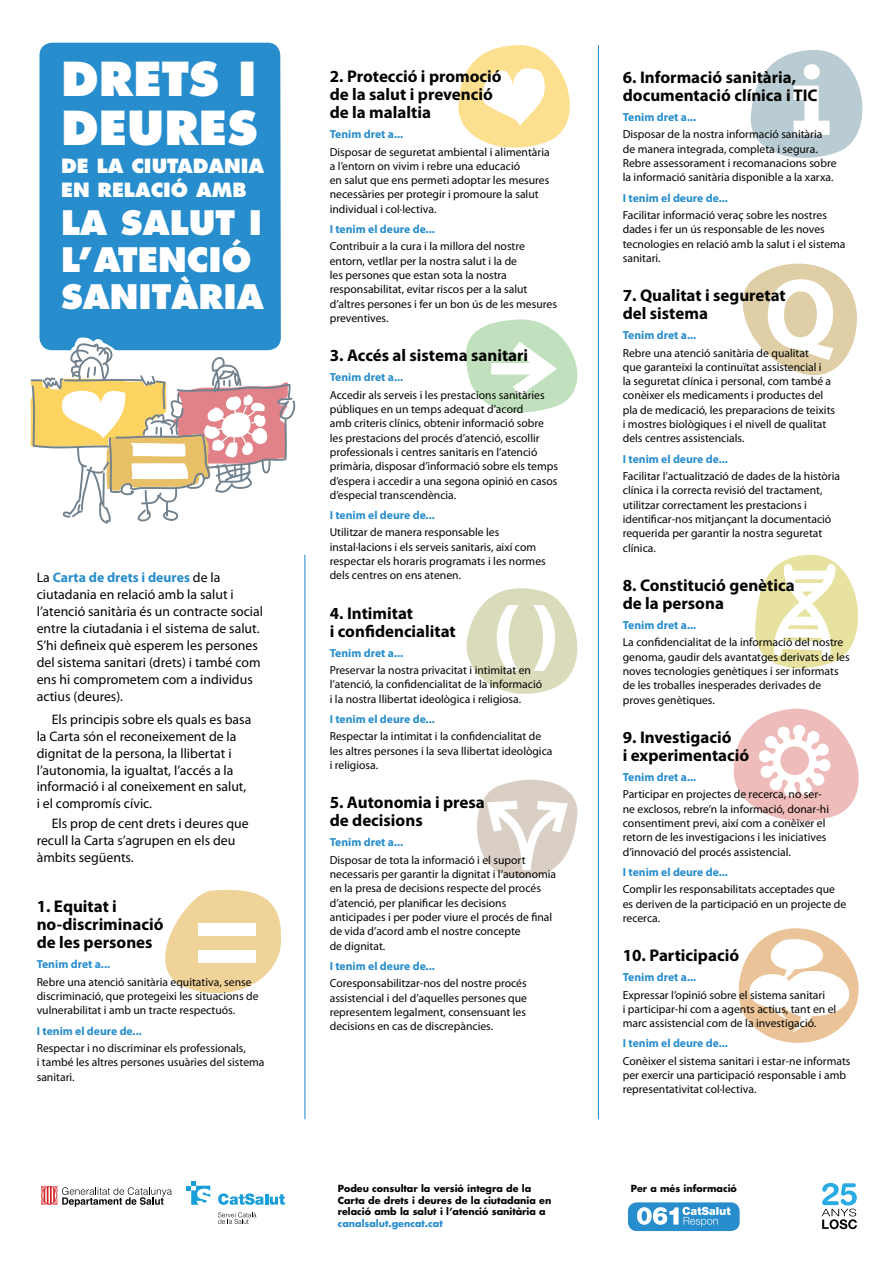
<style>
.page{position:relative;width:893px;height:1263px;background:#fff}
.page>*{position:absolute;margin:0;border:0;box-sizing:border-box;transform-origin:0 0}
.t1{font:800 45.6px/48.8px "Futura";color:#fff}
.t2{font:800 32.85px/37px "Futura";color:#fff}
.t3{font:800 19.05px/24.5px "Futura";color:#fff}
.t4{font:700 16.95px/18px "Myriad Pro";color:#040503}
.t5{font:13.8px/17px "Myriad Pro";color:#040503}
.t6{font:11.7px/14.2px "Myriad Pro";color:#040503}
.t7{font:700 11.7px "Myriad Pro";color:#278dcd}
.t8{font:700 9.6px/11.4px "Futura";color:#040503}
.t9{font:700 9.6px "Futura";color:#278dcd}
.s1{font-weight:700;color:#278dcd}
</style>
<div class="page">
<div style="left:39px;top:43px;width:242px;height:294px;background:#278dcd"></div>
<svg style="left:458px;top:45px;width:112px;height:103px"></svg>
<svg style="left:466px;top:317px;width:132px;height:104px"></svg>
<svg style="left:165px;top:889px;width:116px;height:105px"></svg>
<div style="left:198px;top:923px;width:58px;height:13px;background:#fff"></div>
<div style="left:198px;top:950px;width:58px;height:13px;background:#fff"></div>
<svg style="left:30px;top:337px;width:266px;height:187px"></svg>
<hr style="left:598px;top:45px;width:1px;height:1074px;background:#278dcd">
<svg style="left:466px;top:588px;width:112px;height:106px"></svg>
<svg style="left:477px;top:779px;width:101px;height:99px"></svg>
<svg style="left:750px;top:50px;width:113px;height:108px"></svg>
<svg style="left:742px;top:263px;width:115px;height:113px"></svg>
<svg style="left:755px;top:554px;width:104px;height:115px"></svg>
<svg style="left:738px;top:928px;width:121px;height:115px"></svg>
<svg style="left:733px;top:708px;width:126px;height:113px"></svg>
<div style="left:628px;top:1202px;width:112px;height:29px;background:#278dcd;border-radius:9px"></div>
<svg style="left:637px;top:1207px;width:93px;height:20px"></svg>
<hr style="left:304px;top:555px;width:1px;height:564px;background:#278dcd">
<svg style="left:41px;top:1186px;width:131px;height:21px"></svg>
<svg style="left:218px;top:1193px;width:67px;height:12px"></svg>
<svg style="left:186px;top:1181px;width:24px;height:24px"></svg>
<svg style="left:218px;top:1212px;width:38px;height:12px"></svg>
<svg style="left:821px;top:1183px;width:36px;height:46px"></svg>
<h1 class="t1" style="left:61px;top:58px;width:198px">DRETS I<br>DEURES</h1>
<h3 class="t3" style="left:61px;top:155px;width:205px">DE LA CIUTADANIA<br>EN RELACIÓ AMB</h3>
<h2 class="t2" style="left:61px;top:206px;width:204px">LA SALUT I<br>L’ATENCIÓ<br>SANITÀRIA</h2>
<p class="t5" style="left:37px;top:570px;width:228px">La <span class="s1">Carta de drets i deures</span> de la ciutadania en relació amb la salut i l’atenció sanitària és un contracte social entre la ciutadania i el sistema de salut.<br>S’hi defineix què esperem les persones del sistema sanitari (drets) i també com ens hi comprometem com a individus actius (deures).</p>
<p class="t5" style="left:37px;top:711px;width:216px;text-indent:15px">Els principis sobre els quals es basa la Carta són el reconeixement de la dignitat de la persona, la llibertat i l’autonomia, la igualtat, l’accés a la informació i al coneixement en salut, i el compromís cívic.</p>
<p class="t5" style="left:37px;top:816px;width:213px;text-indent:15px">Els prop de cent drets i deures que recull la Carta s’agrupen en els deu àmbits següents.</p>
<h3 class="t4" style="left:37px;top:898px;width:128px">1. Equitat i no-discriminació de les persones</h3>
<p class="t7" style="left:37px;top:960px;width:75px">Tenim dret a...</p>
<p class="t6" style="left:37px;top:975px;width:223px">Rebre una atenció sanitària equitativa, sense discriminació, que protegeixi les situacions de vulnerabilitat i amb un tracte respectuós.</p>
<p class="t7" style="left:37px;top:1026px;width:106px">I tenim el deure de...</p>
<p class="t6" style="left:37px;top:1042px;width:229px">Respectar i no discriminar els professionals,<br>i també les altres persones usuàries del sistema sanitari.</p>
<h3 class="t4" style="left:330px;top:68px;width:173px">2. Protecció i promoció de la salut i prevenció de la malaltia</h3>
<p class="t7" style="left:330px;top:130px;width:75px">Tenim dret a...</p>
<p class="t6" style="left:330px;top:145px;width:221px">Disposar de seguretat ambiental i alimentària a l’entorn on vivim i rebre una educació<br>en salut que ens permeti adoptar les mesures necessàries per protegir i promoure la salut individual i col·lectiva.</p>
<p class="t7" style="left:330px;top:225px;width:106px">I tenim el deure de...</p>
<p class="t6" style="left:330px;top:240px;width:229px">Contribuir a la cura i la millora del nostre entorn, vetllar per la nostra salut i la de<br>les persones que estan sota la nostra responsabilitat, evitar riscos per a la salut d’altres persones i fer un bon ús de les mesures preventives.</p>
<h3 class="t4" style="left:330px;top:347px;width:200px">3. Accés al sistema sanitari</h3>
<p class="t7" style="left:330px;top:373px;width:75px">Tenim dret a...</p>
<p class="t6" style="left:330px;top:388px;width:230px">Accedir als serveis i les prestacions sanitàries públiques en un temps adequat d’acord<br>amb criteris clínics, obtenir informació sobre les prestacions del procés d’atenció, escollir professionals i centres sanitaris en l’atenció primària, disposar d’informació sobre els temps d’espera i accedir a una segona opinió en casos d’especial transcendència.</p>
<p class="t7" style="left:330px;top:511px;width:106px">I tenim el deure de...</p>
<p class="t6" style="left:330px;top:526px;width:218px">Utilitzar de manera responsable les instal·lacions i els serveis sanitaris, així com respectar els horaris programats i les normes dels centres on ens atenen.</p>
<h3 class="t4" style="left:330px;top:605px;width:128px">4. Intimitat<br>i confidencialitat</h3>
<p class="t7" style="left:330px;top:648px;width:75px">Tenim dret a...</p>
<p class="t6" style="left:330px;top:664px;width:214px">Preservar la nostra privacitat i intimitat en l’atenció, la confidencialitat de la informació i la nostra llibertat ideològica i religiosa.</p>
<p class="t7" style="left:330px;top:715px;width:106px">I tenim el deure de...</p>
<p class="t6" style="left:330px;top:730px;width:224px">Respectar la intimitat i la confidencialitat de les altres persones i la seva llibertat ideològica i religiosa.</p>
<h3 class="t4" style="left:330px;top:795px;width:157px">5. Autonomia i presa de decisions</h3>
<p class="t7" style="left:330px;top:838px;width:75px">Tenim dret a...</p>
<p class="t6" style="left:330px;top:853px;width:228px">Disposar de tota la informació i el suport necessaris per garantir la dignitat i l’autonomia en la presa de decisions respecte del procés d’atenció, per planificar les decisions anticipades i per poder viure el procés de final de vida d’acord amb el nostre concepte<br>de dignitat.</p>
<p class="t7" style="left:330px;top:962px;width:106px">I tenim el deure de...</p>
<p class="t6" style="left:330px;top:977px;width:199px;text-align:justify">Coresponsabilitzar-nos del nostre procés assistencial i del d’aquelles persones que representem legalment, consensuant les decisions en cas de discrepàncies.</p>
<p class="t8" style="left:338px;top:1184px;width:215px">Podeu consultar la versió íntegra de la<br>Carta de drets i deures de la ciutadania en relació amb la salut i l’atenció sanitària a</p>
<p class="t9" style="left:338px;top:1219px;width:107px">canalsalut.gencat.cat</p>
<h3 class="t4" style="left:623px;top:69px;width:196px">6. Informació sanitària, documentació clínica i TIC</h3>
<p class="t7" style="left:623px;top:113px;width:75px">Tenim dret a...</p>
<p class="t6" style="left:623px;top:128px;width:215px">Disposar de la nostra informació sanitària de manera integrada, completa i segura.<br>Rebre assessorament i recomanacions sobre la informació sanitària disponible a la xarxa.</p>
<p class="t7" style="left:623px;top:193px;width:106px">I tenim el deure de...</p>
<p class="t6" style="left:623px;top:209px;width:224px">Facilitar informació veraç sobre les nostres dades i fer un ús responsable de les noves tecnologies en relació amb la salut i el sistema sanitari.</p>
<h3 class="t4" style="left:623px;top:287px;width:165px">7. Qualitat i seguretat del sistema</h3>
<p class="t7" style="left:623px;top:331px;width:75px">Tenim dret a...</p>
<p class="t6" style="left:623px;top:346px;width:214px">Rebre una atenció sanitària de qualitat<br>que garanteixi la continuïtat assistencial i<br>la seguretat clínica i personal, com també a conèixer els medicaments i productes del pla de medicació, les preparacions de teixits i mostres biològiques i el nivell de qualitat dels centres assistencials.</p>
<p class="t7" style="left:623px;top:454px;width:106px">I tenim el deure de...</p>
<p class="t6" style="left:623px;top:470px;width:219px">Facilitar l’actualització de dades de la història clínica i la correcta revisió del tractament, utilitzar correctament les prestacions i identificar-nos mitjançant la documentació requerida per garantir la nostra seguretat clínica.</p>
<h3 class="t4" style="left:623px;top:577px;width:173px">8. Constitució genètica de la persona</h3>
<p class="t7" style="left:623px;top:621px;width:75px">Tenim dret a...</p>
<p class="t6" style="left:623px;top:636px;width:228px">La confidencialitat de la informació del nostre genoma, gaudir dels avantatges derivats de les noves tecnologies genètiques i ser informats de les troballes inesperades derivades de proves genètiques.</p>
<h3 class="t4" style="left:623px;top:729px;width:128px">9. Investigació<br>i experimentació</h3>
<p class="t7" style="left:623px;top:773px;width:75px">Tenim dret a...</p>
<p class="t6" style="left:623px;top:788px;width:208px">Participar en projectes de recerca, no ser&shy;ne exclosos, rebre’n la informació, donar-hi consentiment previ, així com a conèixer el retorn de les investigacions i les iniciatives d’innovació del procés assistencial.</p>
<p class="t7" style="left:623px;top:868px;width:106px">I tenim el deure de...</p>
<p class="t6" style="left:623px;top:883px;width:225px">Complir les responsabilitats acceptades que es deriven de la participació en un projecte de recerca.</p>
<h3 class="t4" style="left:623px;top:947px;width:118px">10. Participació</h3>
<p class="t7" style="left:623px;top:973px;width:75px">Tenim dret a...</p>
<p class="t6" style="left:623px;top:988px;width:215px">Expressar l’opinió sobre el sistema sanitari<br>i participar-hi com a agents actius, tant en el marc assistencial com de la investigació.</p>
<p class="t7" style="left:623px;top:1039px;width:106px">I tenim el deure de...</p>
<p class="t6" style="left:623px;top:1054px;width:229px">Conèixer el sistema sanitari i estar-ne informats per exercir una participació responsable i amb representativitat col·lectiva.</p>
<p class="t8" style="left:631px;top:1184px;width:108px">Per a més informació</p>
</div>
